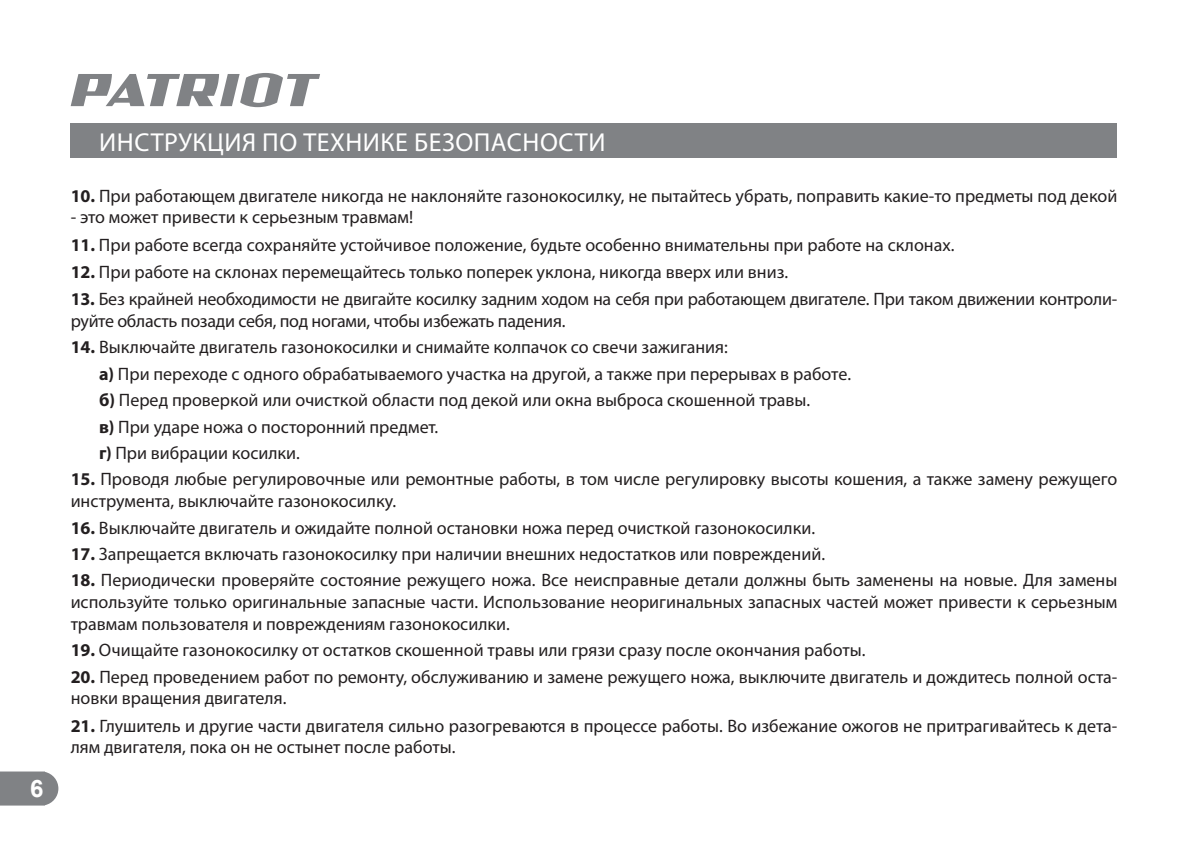
<style>
.page{position:relative;width:1190px;height:844px;background:#fff}
.page>*{position:absolute;margin:0;border:0;box-sizing:border-box;transform-origin:0 0}
.t1{font:26px "Myriad Pro";letter-spacing:.02em;color:#fff}
.t2{font:700 24px "Arial";color:#fff}
.t3{font:18px/21.6px "Myriad Pro";color:#231f20}
.s1{font-weight:700}
</style>
<div class="page">
<svg style="left:0;top:771px;width:58px;height:34px;background:#888a8d"></svg>
<svg style="left:71px;top:73px;width:249px;height:34px"></svg>
<div style="left:71px;top:124px;width:1046px;height:34px;background:#808285"></div>
<h2 class="t2" style="left:30px;top:771px;width:15px">6</h2>
<h1 class="t1" style="left:99px;top:126px;width:508px">ИНСТРУКЦИЯ ПО ТЕХНИКЕ БЕЗОПАСНОСТИ</h1>
<p class="t3" style="left:71px;top:184px;width:1048px"><span class="s1">10.</span> При работающем двигателе никогда не наклоняйте газонокосилку, не пытайтесь убрать, поправить какие-то предметы под декой</p>
<p class="t3" style="left:71px;top:206px;width:344px">- это может привести к серьезным травмам!</p>
<p class="t3" style="left:71px;top:233px;width:885px"><span class="s1">11.</span> При работе всегда сохраняйте устойчивое положение, будьте особенно внимательны при работе на склонах.</p>
<p class="t3" style="left:71px;top:260px;width:719px"><span class="s1">12.</span> При работе на склонах перемещайтесь только поперек уклона, никогда вверх или вниз.</p>
<p class="t3" style="left:71px;top:288px;width:1048px"><span class="s1">13.</span> Без крайней необходимости не двигайте косилку задним ходом на себя при работающем двигателе. При таком движении контроли&shy;руйте область позади себя, под ногами, чтобы избежать падения.</p>
<p class="t3" style="left:99px;top:333px;width:753px;line-height:26.4px;text-indent:-28px"><span class="s1">14.</span> Выключайте двигатель газонокосилки и снимайте колпачок со свечи зажигания:<br><span class="s1">a)</span> При переходе с одного обрабатываемого участка на другой, а также при перерывах в работе. <span class="s1">б)</span> Перед проверкой или очисткой области под декой или окна выброса скошенной травы.<br><span class="s1">в)</span> При ударе ножа о посторонний предмет.<br><span class="s1">г)</span> При вибрации косилки.</p>
<p class="t3" style="left:71px;top:468px;width:1048px"><span class="s1">15.</span> Проводя любые регулировочные или ремонтные работы, в том числе регулировку высоты кошения, а также замену режущего инструмента, выключайте газонокосилку.</p>
<p class="t3" style="left:71px;top:516px;width:746px"><span class="s1">16.</span> Выключайте двигатель и ожидайте полной остановки ножа перед очисткой газонокосилки.</p>
<p class="t3" style="left:71px;top:542px;width:756px"><span class="s1">17.</span> Запрещается включать газонокосилку при наличии внешних недостатков или повреждений.</p>
<p class="t3" style="left:71px;top:569px;width:1048px;text-align:justify"><span class="s1">18.</span> Периодически проверяйте состояние режущего ножа. Все неисправные детали должны быть заменены на новые. Для замены используйте только оригинальные запасные части. Использование неоригинальных запасных частей может привести к серьезным травмам пользователя и повреждениям газонокосилки.</p>
<p class="t3" style="left:71px;top:638px;width:796px"><span class="s1">19.</span> Очищайте газонокосилку от остатков скошенной травы или грязи сразу после окончания работы.</p>
<p class="t3" style="left:71px;top:665px;width:1048px"><span class="s1">20.</span> Перед проведением работ по ремонту, обслуживанию и замене режущего ножа, выключите двигатель и дождитесь полной оста&shy;новки вращения двигателя.</p>
<p class="t3" style="left:71px;top:714px;width:1048px"><span class="s1">21.</span> Глушитель и другие части двигателя сильно разогреваются в процессе работы. Во избежание ожогов не притрагивайтесь к дета&shy;лям двигателя, пока он не остынет после работы.</p>
</div>
